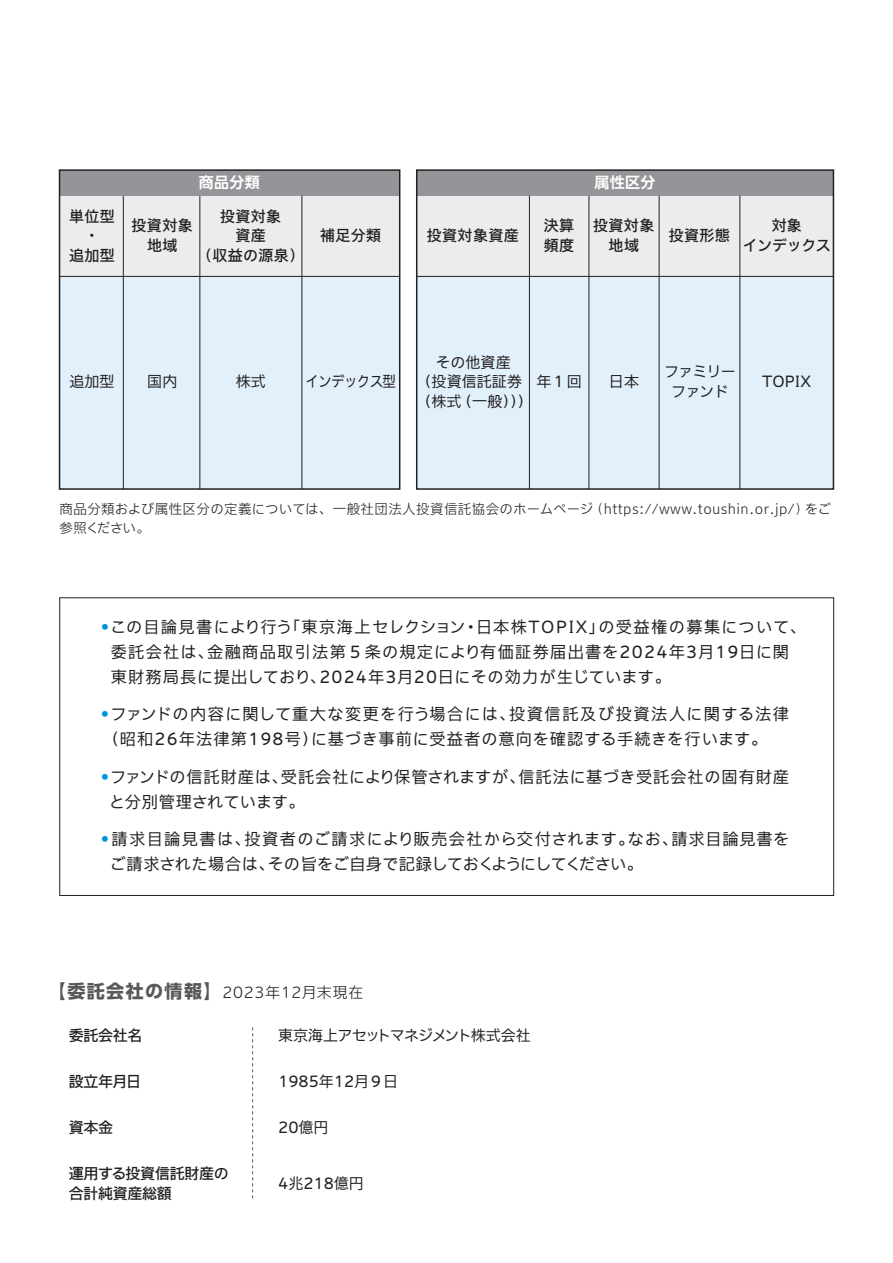
<style>
.page{position:relative;width:893px;height:1263px;background:#fff}
.page>*{position:absolute;margin:0;border:0;box-sizing:border-box;transform-origin:0 0}
.t1{font:100 16.2px/25px "Iwa UCDA Goth Std";letter-spacing:.06em;color:#231f20}
.t2{font:100 16.2px/25px "Iwa UCDA Goth Std";letter-spacing:.025em;color:#231f20}
.t3{font:500 15px/19.5px "Iwa UCDA Goth Std";letter-spacing:.025em;color:#231f20;text-align:center}
.t4{font:100 15px/19.5px "Iwa UCDA Goth Std";color:#231f20}
.t5{font:300 15px "Iwa UCDA Goth Std";letter-spacing:.05em;color:#231f20}
.t6{font:100 15px "Iwa UCDA Goth Std";letter-spacing:-.06em;color:#231f20}
.t7{font:500 15px/19.5px "Iwa UCDA Goth Std";letter-spacing:-.02em;color:#231f20}
.t8{font:100 15px/19.5px "Iwa UCDA Goth Std";letter-spacing:-.055em;color:#231f20;text-align:center}
.t9{font:700 15px "UD Shin Go Pro De";letter-spacing:.025em;color:#fff}
.t10{font:500 15px/19.5px "Iwa UCDA Goth Std";letter-spacing:-.025em;color:#231f20;text-align:center}
.t11{font:100 15px "Iwa UCDA Goth Std";letter-spacing:-.05em;color:#231f20;scale:.9 1}
.t12{font:300 13.5px/19.5px "Iwa UCDA Goth Std";letter-spacing:.03em;color:#231f20}
.s1{color:#0095d9}
.s2{font-family:"UD Shin Go Pro";font-weight:700;font-size:18px;color:#57585a}
</style>
<div class="page">
<svg style="left:252px;top:1027px;width:1px;height:172px"></svg>
<div style="left:417px;top:276px;width:416px;height:213px;background:#e1f0fa"></div>
<div style="left:417px;top:196px;width:416px;height:80px;background:#ececee"></div>
<div style="left:417px;top:170px;width:416px;height:26px;background:#939598"></div>
<hr style="left:529px;top:196px;width:1px;height:293px;background:#231f20">
<hr style="left:589px;top:196px;width:1px;height:293px;background:#231f20">
<hr style="left:659px;top:196px;width:1px;height:293px;background:#231f20">
<hr style="left:739px;top:196px;width:1px;height:293px;background:#231f20">
<hr style="left:417px;top:276px;width:416px;height:1px;background:#231f20">
<div style="left:416px;top:169px;width:418px;height:321px;border:2px solid #231f20"></div>
<div style="left:60px;top:276px;width:340px;height:213px;background:#e1f0fa"></div>
<div style="left:60px;top:170px;width:340px;height:26px;background:#939598"></div>
<div style="left:60px;top:196px;width:340px;height:80px;background:#ececee"></div>
<hr style="left:123px;top:196px;width:1px;height:293px;background:#231f20">
<hr style="left:199px;top:196px;width:1px;height:293px;background:#231f20">
<hr style="left:302px;top:196px;width:1px;height:293px;background:#231f20">
<hr style="left:60px;top:276px;width:340px;height:1px;background:#231f20">
<div style="left:59px;top:169px;width:341px;height:321px;border:2px solid #231f20"></div>
<p class="t9" style="left:199px;top:170px;width:63px">商品分類</p>
<p class="t3" style="left:69px;top:206px;width:47px">単位型・<br>追加型</p>
<p class="t3" style="left:197px;top:206px;width:109px">投資対象<br>資産<br>（収益の源泉）</p>
<p class="t3" style="left:132px;top:215px;width:63px">投資対象地域</p>
<p class="t3" style="left:320px;top:225px;width:63px">補足分類</p>
<p class="t3" style="left:427px;top:225px;width:93px">投資対象資産</p>
<p class="t3" style="left:544px;top:215px;width:32px;text-align:left">決算頻度</p>
<p class="t9" style="left:594px;top:170px;width:63px">属性区分</p>
<p class="t3" style="left:593px;top:215px;width:63px">投資対象地域</p>
<p class="t10" style="left:743px;top:215px;width:90px">対象<br>インデックス</p>
<p class="t3" style="left:669px;top:225px;width:63px">投資形態</p>
<p class="t4" style="left:416px;top:351px;width:118px;text-indent:19px">その他資産<br>（投資信託証券（株式（一般）））</p>
<p class="t8" style="left:664px;top:361px;width:73px">ファミリーファンド</p>
<p class="t4" style="left:69px;top:370px;width:47px">追加型</p>
<p class="t4" style="left:147px;top:370px;width:32px">国内</p>
<p class="t11" style="left:306px;top:370px;width:102px">インデックス型</p>
<p class="t4" style="left:236px;top:370px;width:32px">株式</p>
<p class="t4" style="left:762px;top:370px;width:50px">TOPIX</p>
<p class="t4" style="left:537px;top:371px;width:47px">年１回</p>
<p class="t4" style="left:609px;top:371px;width:32px">日本</p>
<p class="t12" style="left:60px;top:498px;width:773px">商品分類および属性区分の定義については、一般社団法人投資信託協会のホームページ（https://www.toushin.or.jp/）をご参照ください。</p>
<p class="t1" style="left:111px;top:614px;width:697px;text-indent:-10px"><span class="s1">•</span>この目論見書により行う「東京海上セレクション・日本株TOPIX」の受益権の募集について、委託会社は、金融商品取引法第５条の規定により有価証券届出書を2024年3月19日に関東財務局長に提出しており、2024年3月20日にその効力が生じています。</p>
<p class="t1" style="left:100px;top:701px;width:690px"><span class="s1">•</span>ファンドの内容に関して重大な変更を行う場合には、投資信託及び投資法人に関する法律（昭和26年法律第198号）に基づき事前に受益者の意向を確認する手続きを行います。</p>
<p class="t1" style="left:109px;top:763px;width:682px;text-indent:-9px"><span class="s1">•</span>ファンドの信託財産は、受託会社により保管されますが、信託法に基づき受託会社の固有財産と分別管理されています。</p>
<p class="t2" style="left:110px;top:825px;width:681px;text-indent:-9px"><span class="s1">•</span>請求目論見書は、投資者のご請求により販売会社から交付されます。なお、請求目論見書をご請求された場合は、その旨をご自身で記録しておくようにしてください。</p>
<p class="t5" style="left:48px;top:982px;width:317px"><span class="s2">【委託会社の情報】</span>2023年12月末現在</p>
<p class="t3" style="left:69px;top:1024px;width:75px">委託会社名</p>
<p class="t6" style="left:278px;top:1024px;width:254px">東京海上アセットマネジメント株式会社</p>
<p class="t3" style="left:69px;top:1070px;width:74px">設立年月日</p>
<p class="t4" style="left:278px;top:1070px;width:121px">1985年12月９日</p>
<p class="t3" style="left:69px;top:1116px;width:46px">資本金</p>
<p class="t4" style="left:278px;top:1116px;width:52px">20億円</p>
<p class="t7" style="left:69px;top:1163px;width:161px">運用する投資信託財産の合計純資産総額</p>
<p class="t4" style="left:278px;top:1172px;width:87px">4兆218億円</p>
</div>
